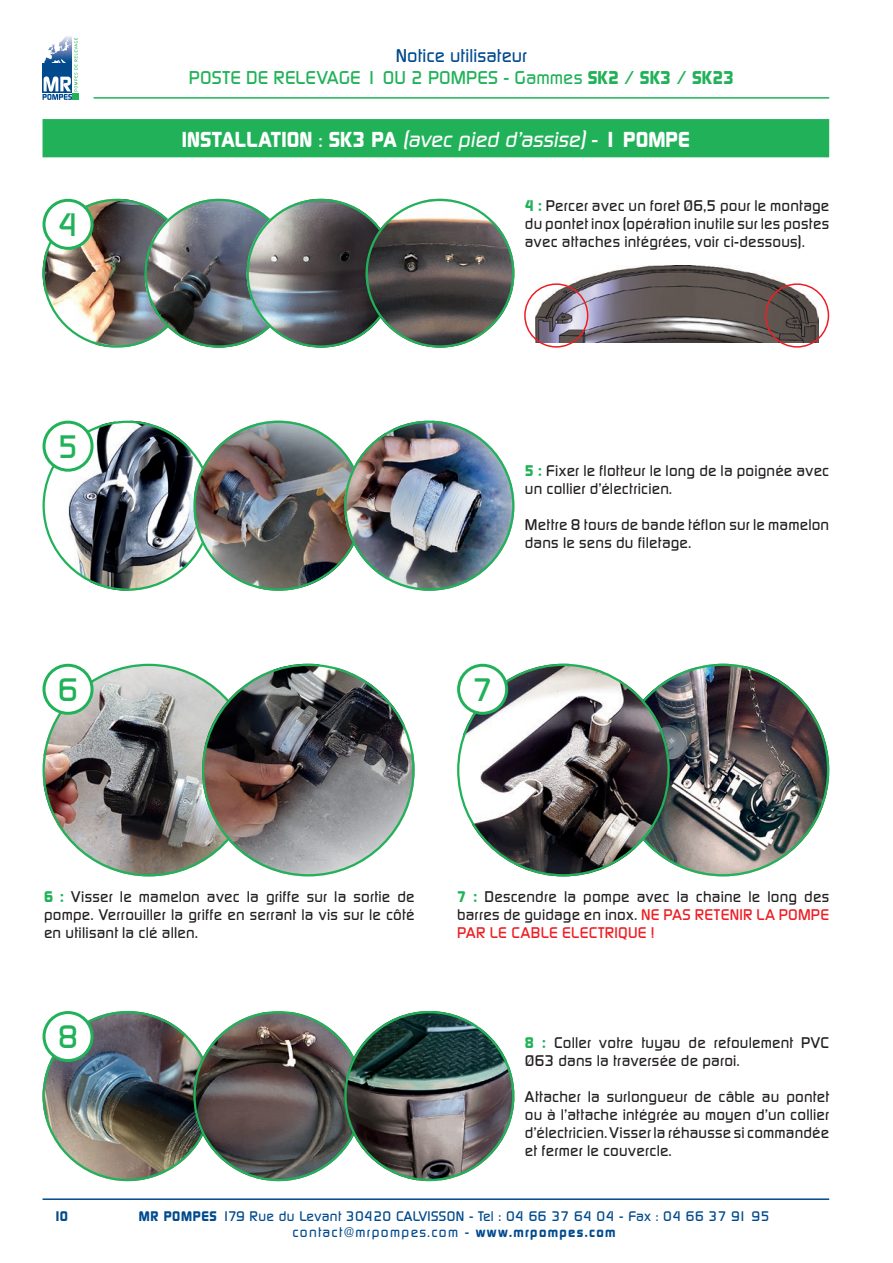
<style>
.page{position:relative;width:893px;height:1263px;background:#fff}
.page>*{position:absolute;margin:0;border:0;box-sizing:border-box;transform-origin:0 0}
.Titre_haut_de_page{font:500 31.5px "Digital";color:#21b259}
.Titre_haut_de_page-2{font:700 21px "Digital";letter-spacing:.005em;color:#fff}
.t1{font:500 18px/21.6px "Digital";letter-spacing:.01em;color:#21b259;text-align:center}
.Titre_haut_de_page-3{font:500 15px/18px "Digital";letter-spacing:.015em;color:#231f20;text-align:justify}
.t2{font:500 13.5px/16.2px "Digital";letter-spacing:.03em;color:#004a8d;text-align:center}
.t3{font:700 13.5px "Digital";color:#004a8d}
.s1{color:#004a8d}
.s2{font-weight:700}
.s3{font-weight:500}
.s4{font-weight:500;font-style:italic}
.s5{font-weight:700;color:#21b259}
.s6{color:#ee1d23}
</style>
<div class="page">
<hr style="left:43px;top:1198px;width:786px;height:2px;background:#004a8d">
<hr style="left:94px;top:97px;width:735px;height:2px;background:#21b259">
<svg style="left:43px;top:36px;width:36px;height:64px"></svg>
<img style="left:43px;top:199px;width:148px;height:149px;border-radius:74px">
<div style="left:44px;top:200px;width:48px;height:48px;background:#fff;border-radius:50%"></div>
<div style="left:43px;top:199px;width:51px;height:51px;border:3px solid #21b259;border-radius:50%"></div>
<img style="left:145px;top:199px;width:148px;height:149px;border-radius:74px">
<img style="left:247px;top:199px;width:148px;height:149px;border-radius:74px">
<img style="left:366px;top:199px;width:148px;height:149px;border-radius:74px">
<img style="left:535px;top:266px;width:284px;height:76px">
<div style="left:524px;top:283px;width:64px;height:65px;border:2px solid #ee1d23;border-radius:50%"></div>
<div style="left:765px;top:283px;width:64px;height:65px;border:2px solid #ee1d23;border-radius:50%"></div>
<img style="left:43px;top:1011px;width:150px;height:170px">
<div style="left:44px;top:1012px;width:48px;height:48px;background:#fff;border-radius:50%"></div>
<div style="left:43px;top:1011px;width:51px;height:51px;border:3px solid #21b259;border-radius:50%"></div>
<img style="left:193px;top:1012px;width:168px;height:169px">
<img style="left:344px;top:1011px;width:170px;height:170px;border-radius:85px">
<img style="left:43px;top:421px;width:170px;height:170px;border-radius:85px">
<div style="left:44px;top:422px;width:48px;height:48px;background:#fff;border-radius:50%"></div>
<div style="left:43px;top:421px;width:51px;height:51px;border:3px solid #21b259;border-radius:50%"></div>
<img style="left:194px;top:421px;width:160px;height:170px">
<img style="left:344px;top:421px;width:170px;height:170px;border-radius:85px">
<img style="left:629px;top:664px;width:200px;height:212px">
<img style="left:44px;top:664px;width:210px;height:212px">
<div style="left:44px;top:665px;width:48px;height:48px;background:#fff;border-radius:50%"></div>
<div style="left:43px;top:664px;width:51px;height:51px;border:3px solid #21b259;border-radius:50%"></div>
<img style="left:457px;top:664px;width:213px;height:212px;border-radius:106px">
<div style="left:459px;top:665px;width:48px;height:48px;background:#fff;border-radius:50%"></div>
<div style="left:457px;top:664px;width:51px;height:51px;border:3px solid #21b259;border-radius:50%"></div>
<img style="left:202px;top:664px;width:213px;height:212px;border-radius:106px">
<div style="left:43px;top:120px;width:785px;height:37px;background:#21b259"></div>
<div style="left:43px;top:119px;width:786px;height:38px;border:2px solid #21b259"></div>
<p class="t1" style="left:189px;top:45px;width:547px"><span class="s1">Notice utilisateur<br></span>POSTE DE RELEVAGE 1 OU 2 POMPES - Gammes <span class="s2">SK2</span> / <span class="s2">SK3</span> / <span class="s2">SK23</span></p>
<p class="Titre_haut_de_page" style="left:58px;top:207px;width:22px">4</p>
<p class="Titre_haut_de_page" style="left:58px;top:429px;width:22px">5</p>
<p class="Titre_haut_de_page" style="left:58px;top:672px;width:22px">6</p>
<p class="Titre_haut_de_page-2" style="left:182px;top:127px;width:509px">INSTALLATION <span class="s3">:</span> SK3 PA <span class="s4">(avec pied d’assise)</span> <span class="s3">-</span> 1 POMPE</p>
<p class="Titre_haut_de_page-3" style="left:525px;top:197px;width:306px"><span class="s5">4 :</span> Percer avec un foret Ø6,5 pour le montage du pontet inox (opération inutile sur les postes avec attaches intégrées, voir ci-dessous).</p>
<p class="Titre_haut_de_page-3" style="left:525px;top:461px;width:306px"><span class="s5">5 :</span> Fixer le flotteur le long de la poignée avec un collier d’électricien.</p>
<p class="Titre_haut_de_page-3" style="left:525px;top:515px;width:306px">Mettre 8 tours de bande téflon sur le mamelon dans le sens du filetage.</p>
<p class="Titre_haut_de_page" style="left:472px;top:672px;width:22px">7</p>
<p class="Titre_haut_de_page-3" style="left:44px;top:887px;width:372px"><span class="s5">6 :</span> Visser le mamelon avec la griffe sur la sortie de pompe. Verrouiller la griffe en serrant la vis sur le côté en utilisant la clé allen.</p>
<p class="Titre_haut_de_page" style="left:58px;top:1019px;width:22px">8</p>
<p class="Titre_haut_de_page-3" style="left:457px;top:887px;width:374px"><span class="s5">7 :</span> Descendre la pompe avec la chaine le long des barres de guidage en inox. <span class="s6">NE PAS RETENIR LA POMPE PAR LE CABLE ELECTRIQUE !</span></p>
<p class="Titre_haut_de_page-3" style="left:525px;top:1034px;width:306px"><span class="s5">8 :</span> Coller votre tuyau de refoulement PVC<br>Ø63 dans la traversée de paroi.</p>
<p class="Titre_haut_de_page-3" style="left:525px;top:1088px;width:306px">Attacher la surlongueur de câble au pontet ou à l’attache intégrée au moyen d’un collier d’électricien. Visser la réhausse si commandée et fermer le couvercle.</p>
<p class="t3" style="left:54px;top:1208px;width:16px">10</p>
<p class="t2" style="left:139px;top:1208px;width:632px"><span class="s2">MR POMPES</span> 179 Rue du Levant 30420 CALVISSON - Tel : 04 66 37 64 04 - Fax : 04 66 37 91 95 contact@mrpompes.com - <span class="s2">www.mrpompes.com</span></p>
</div>
